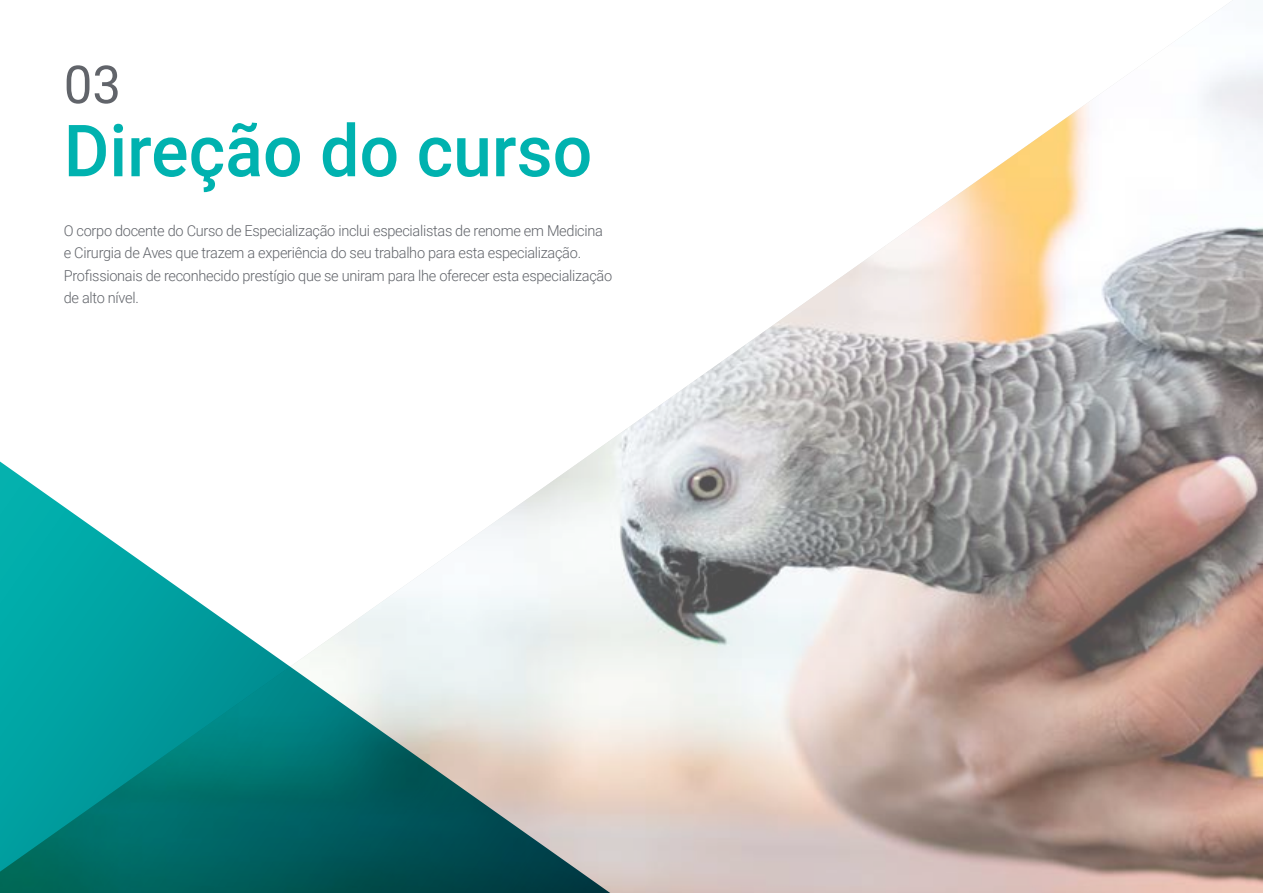
<style>
.page{position:relative;width:1263px;height:893px;background:#fff}
.page>*{position:absolute;margin:0;border:0;box-sizing:border-box;transform-origin:0 0}
.t1{font:500 72px "Roboto";color:#00b2af}
.t2{font:52.5px "Roboto";color:#61646a}
.t3{font:300 15px/22.5px "Roboto";letter-spacing:-.02em;color:#61646a}
</style>
<div class="page">
<img style="left:602px;top:0;width:661px;height:893px">
<svg style="left:0;top:446px;width:640px;height:447px"></svg>
<h2 class="t2" style="left:64px;top:48px;width:59px">03</h2>
<h1 class="t1" style="left:64px;top:100px;width:530px">Direção do curso</h1>
<p class="t3" style="left:64px;top:218px;width:550px">O corpo docente do Curso de Especialização inclui especialistas de renome em Medicina e Cirurgia de Aves que trazem a experiência do seu trabalho para esta especialização.<br>Profissionais de reconhecido prestígio que se uniram para lhe oferecer esta especialização de alto nível.</p>
</div>
